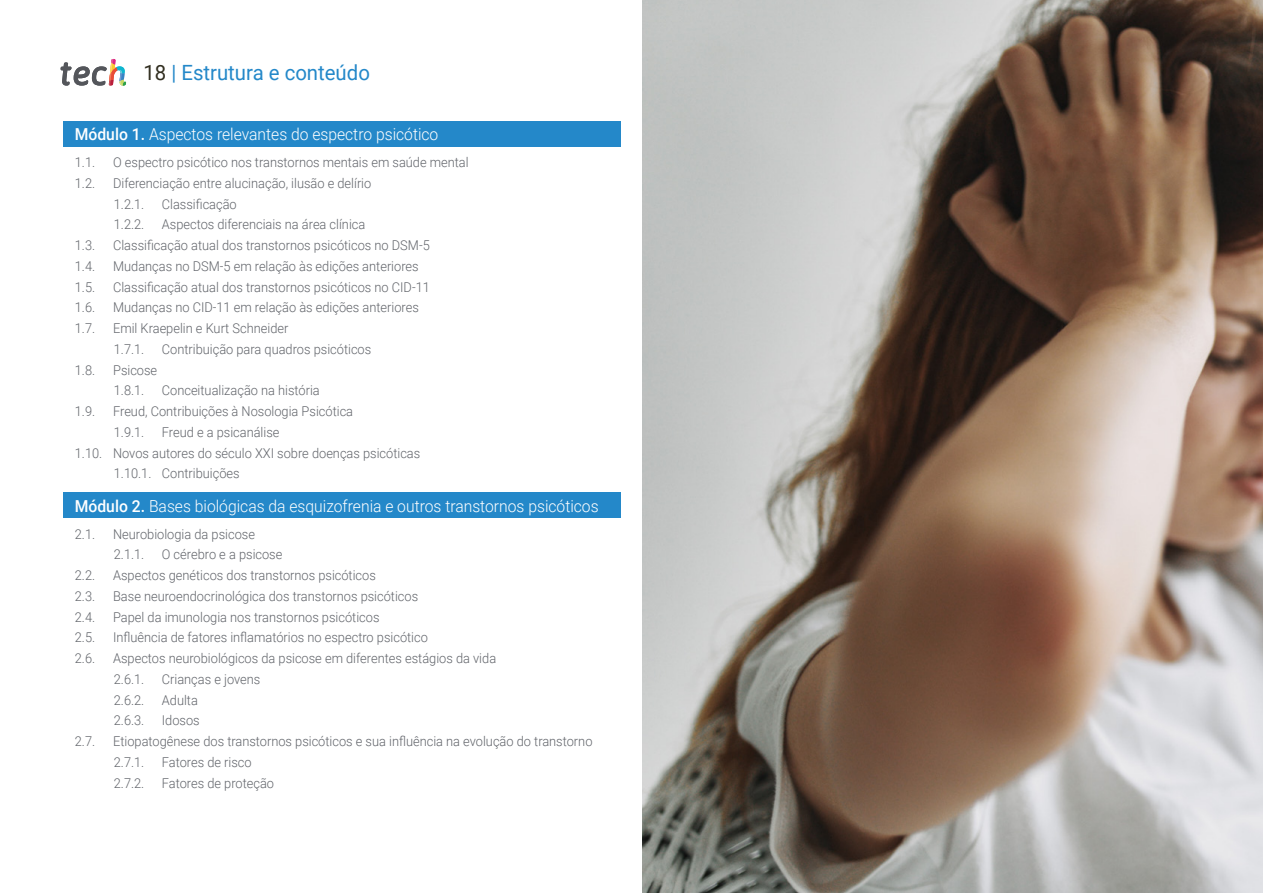
<style>
.page{position:relative;width:1263px;height:893px;background:#fff}
.page>*{position:absolute;margin:0;border:0;box-sizing:border-box;transform-origin:0 0}
.t1{font:21px "Roboto";color:#2488c9}
.t2{font:300 16.5px "Roboto";color:#fff;scale:.95 1}
.t3{font:300 13.5px/20.7px "Roboto";color:#61646a;scale:.95 1}
.s1{color:#312e20}
.s2{font-weight:500}
</style>
<div class="page">
<img style="left:642px;top:0;width:621px;height:893px">
<div style="left:64px;top:121px;width:557px;height:25px;background:#2488c9"></div>
<div style="left:64px;top:493px;width:557px;height:25px;background:#2488c9"></div>
<svg style="left:61px;top:59px;width:65px;height:27px"></svg>
<h1 class="t1" style="left:144px;top:57px;width:228px"><span class="s1">18</span> | Estrutura e conteúdo</h1>
<p class="t2" style="left:75px;top:123px;width:384px"><span class="s2">Módulo 1.</span> Aspectos relevantes do espectro psicótico</p>
<p class="t3" style="left:75px;top:151px;width:23px">1.1.</p>
<p class="t3" style="left:113px;top:151px;width:376px">O espectro psicótico nos transtornos mentais em saúde mental</p>
<p class="t3" style="left:75px;top:172px;width:23px">1.2.</p>
<p class="t3" style="left:113px;top:172px;width:273px">Diferenciação entre alucinação, ilusão e delírio<br>1.2.1.</p>
<p class="t3" style="left:162px;top:193px;width:80px">Classificação</p>
<p class="t3" style="left:114px;top:214px;width:34px">1.2.2.</p>
<p class="t3" style="left:162px;top:214px;width:216px">Aspectos diferenciais na área clínica</p>
<p class="t3" style="left:75px;top:234px;width:23px">1.3.</p>
<p class="t3" style="left:113px;top:234px;width:335px">Classificação atual dos transtornos psicóticos no DSM-5</p>
<p class="t3" style="left:75px;top:255px;width:23px">1.4.</p>
<p class="t3" style="left:113px;top:255px;width:323px">Mudanças no DSM-5 em relação às edições anteriores</p>
<p class="t3" style="left:75px;top:276px;width:23px">1.5.</p>
<p class="t3" style="left:113px;top:276px;width:335px">Classificação atual dos transtornos psicóticos no CID-11</p>
<p class="t3" style="left:75px;top:297px;width:23px">1.6.</p>
<p class="t3" style="left:113px;top:297px;width:323px">Mudanças no CID-11 em relação às edições anteriores</p>
<p class="t3" style="left:75px;top:317px;width:23px">1.7.</p>
<p class="t3" style="left:113px;top:317px;width:186px">Emil Kraepelin e Kurt Schneider<br>1.7.1.</p>
<p class="t3" style="left:162px;top:338px;width:222px">Contribuição para quadros psicóticos</p>
<p class="t3" style="left:75px;top:359px;width:23px">1.8.</p>
<p class="t3" style="left:113px;top:359px;width:48px">Psicose<br>1.8.1.</p>
<p class="t3" style="left:162px;top:380px;width:168px">Conceitualização na história</p>
<p class="t3" style="left:75px;top:400px;width:23px">1.9.</p>
<p class="t3" style="left:113px;top:400px;width:254px">Freud, Contribuições à Nosologia Psicótica<br>1.9.1.</p>
<p class="t3" style="left:162px;top:421px;width:125px">Freud e a psicanálise</p>
<p class="t3" style="left:75px;top:442px;width:365px">1.10. Novos autores do século XXI sobre doenças psicóticas</p>
<p class="t3" style="left:114px;top:463px;width:134px">1.10.1. Contribuições</p>
<p class="t2" style="left:75px;top:494px;width:553px"><span class="s2">Módulo 2.</span> Bases biológicas da esquizofrenia e outros transtornos psicóticos</p>
<p class="t3" style="left:75px;top:523px;width:23px">2.1.</p>
<p class="t3" style="left:113px;top:523px;width:151px">Neurobiologia da psicose<br>2.1.1.</p>
<p class="t3" style="left:162px;top:544px;width:128px">O cérebro e a psicose</p>
<p class="t3" style="left:75px;top:564px;width:23px">2.2.</p>
<p class="t3" style="left:113px;top:564px;width:278px">Aspectos genéticos dos transtornos psicóticos</p>
<p class="t3" style="left:75px;top:585px;width:23px">2.3.</p>
<p class="t3" style="left:113px;top:585px;width:323px">Base neuroendocrinológica dos transtornos psicóticos</p>
<p class="t3" style="left:75px;top:606px;width:23px">2.4.</p>
<p class="t3" style="left:113px;top:606px;width:282px">Papel da imunologia nos transtornos psicóticos</p>
<p class="t3" style="left:75px;top:627px;width:23px">2.5.</p>
<p class="t3" style="left:113px;top:627px;width:333px">Influência de fatores inflamatórios no espectro psicótico</p>
<p class="t3" style="left:75px;top:647px;width:23px">2.6.</p>
<p class="t3" style="left:113px;top:647px;width:405px">Aspectos neurobiológicos da psicose em diferentes estágios da vida<br>2.6.1.</p>
<p class="t3" style="left:162px;top:668px;width:105px">Crianças e jovens</p>
<p class="t3" style="left:114px;top:689px;width:34px">2.6.2.</p>
<p class="t3" style="left:162px;top:689px;width:39px">Adulta</p>
<p class="t3" style="left:114px;top:710px;width:34px">2.6.3.</p>
<p class="t3" style="left:162px;top:710px;width:41px">Idosos</p>
<p class="t3" style="left:75px;top:730px;width:23px">2.7.</p>
<p class="t3" style="left:113px;top:730px;width:506px">Etiopatogênese dos transtornos psicóticos e sua influência na evolução do transtorno<br>2.7.1.</p>
<p class="t3" style="left:162px;top:751px;width:96px">Fatores de risco</p>
<p class="t3" style="left:114px;top:772px;width:34px">2.7.2.</p>
<p class="t3" style="left:162px;top:772px;width:120px">Fatores de proteção</p>
</div>
